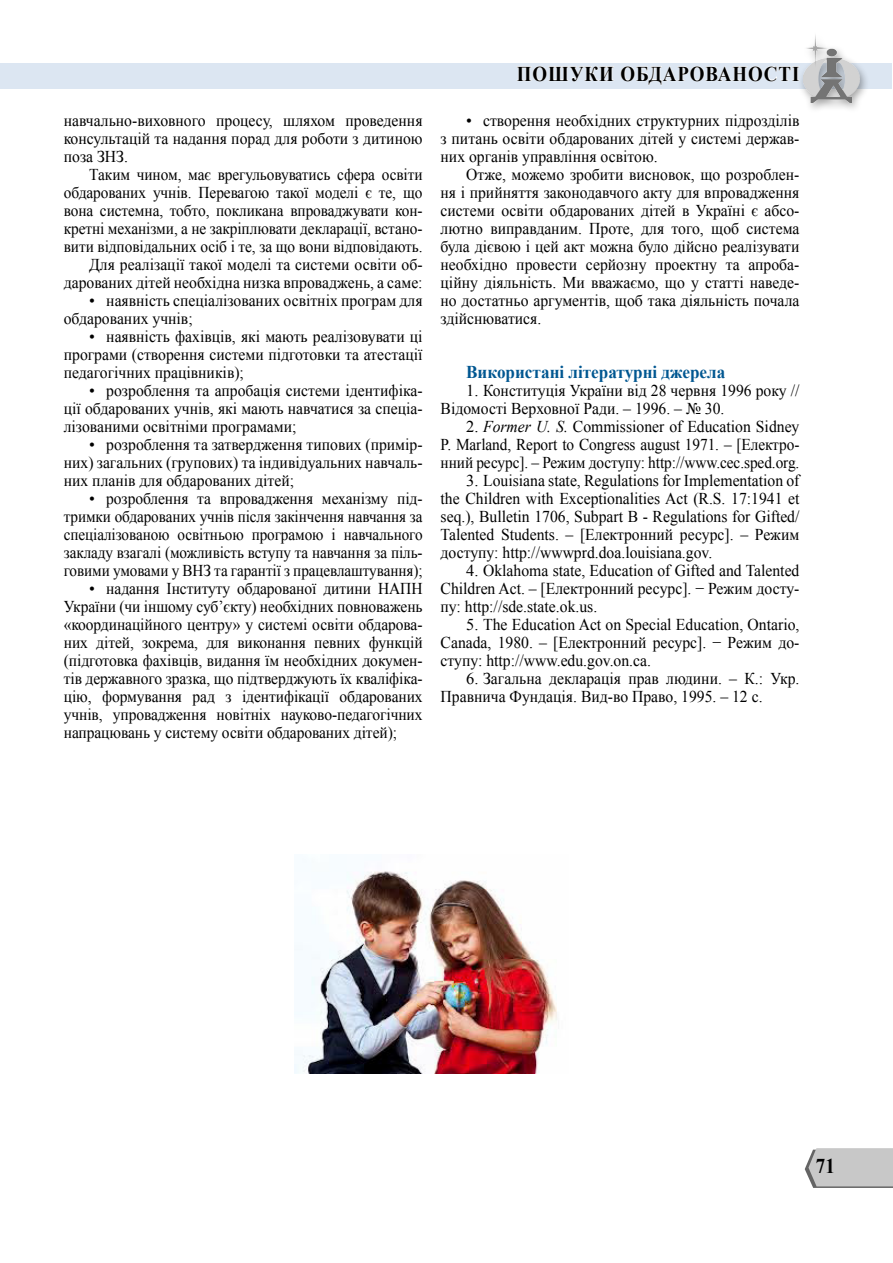
<style>
.page{position:relative;width:893px;height:1263px;background:#fff}
.page>*{position:absolute;margin:0;border:0;box-sizing:border-box;transform-origin:0 0}
.t1{font:700 21px "Times New Roman";letter-spacing:.05em;color:#000;scale:.9 1}
.t2{font:700 18px "Times New Roman";color:#005791;scale:.95 1}
.t3{font:16.5px/18px "Times New Roman";color:#000;text-align:justify}
.t4{font:16.5px/18px "Times New Roman";color:#000;text-align:justify;scale:.95 1}
.t5{font:16.5px/18px "Times New Roman";color:#000;text-align:right;scale:.93 1}
.s1{font-style:italic}
</style>
<div class="page">
<div style="left:0;top:63px;width:891px;height:26px;background:#dce6f2"></div>
<svg style="left:805px;top:1148px;width:88px;height:40px;background:#c3c3c3"></svg>
<div style="left:797px;top:32px;width:73px;height:82px;background:#000;opacity:.37"></div>
<img style="left:803px;top:33px;width:57px;height:69px">
<svg style="left:516px;top:66px;width:98px;height:16px"></svg>
<svg style="left:621px;top:65px;width:179px;height:20px"></svg>
<img style="left:295px;top:871px;width:262px;height:203px">
<p class="t4" style="left:64px;top:111px;width:379px">навчально-виховного процесу, шляхом проведення консультацій та надання порад для роботи з дитиною поза ЗНЗ.</p>
<p class="t5" style="left:64px;top:165px;width:387px">Таким чином, має врегульовуватись сфера освіти обдарованих учнів. Перевагою такої моделі є те, що вона системна, тобто, покликана впроваджувати кон&shy;кретні механізми, а не закріплювати декларації, встано&shy;вити відповідальних осіб і те, за що вони відповідають.<br>Для реалізації такої моделі та системи освіти об&shy;дарованих дітей необхідна низка впроваджень, а саме:</p>
<p class="t3" style="left:64px;top:291px;width:360px;text-indent:26px">• наявність спеціалізованих освітніх програм для обдарованих учнів;</p>
<p class="t3" style="left:64px;top:327px;width:360px;text-indent:26px">• наявність фахівців, які мають реалізовувати ці програми (створення системи підготовки та атестації педагогічних працівників);</p>
<p class="t3" style="left:64px;top:381px;width:360px;text-indent:26px">• розроблення та апробація системи ідентифіка&shy;ції обдарованих учнів, які мають навчатися за спеціа&shy;лізованими освітніми програмами;</p>
<p class="t3" style="left:64px;top:435px;width:360px;text-indent:26px">• розроблення та затвердження типових (примір&shy;них) загальних (групових) та індивідуальних навчаль&shy;них планів для обдарованих дітей;</p>
<p class="t3" style="left:64px;top:489px;width:360px;text-indent:26px">• розроблення та впровадження механізму під&shy;тримки обдарованих учнів після закінчення навчання за спеціалізованою освітньою програмою і навчального закладу взагалі (можливість вступу та навчання за піль&shy;говими умовами у ВНЗ та гарантії з працевлаштування);</p>
<p class="t3" style="left:64px;top:579px;width:360px;text-indent:26px">• надання Інституту обдарованої дитини НАПН України (чи іншому суб’єкту) необхідних повноважень «координаційного центру» у системі освіти обдарова&shy;них дітей, зокрема, для виконання певних функцій (підготовка фахівців, видання їм необхідних докумен&shy;тів державного зразка, що підтверджують їх кваліфіка&shy;цію, формування рад з ідентифікації обдарованих учнів, упровадження новітніх науково-педагогічних напрацювань у систему освіти обдарованих дітей);</p>
<p class="t1" style="left:517px;top:59px;width:316px">ПОШУКИ ОБДАРОВАНОСТІ</p>
<p class="t3" style="left:441px;top:111px;width:360px;text-indent:26px">• створення необхідних структурних підрозділів з питань освіти обдарованих дітей у системі держав&shy;них органів управління освітою.</p>
<p class="t4" style="left:441px;top:165px;width:379px;text-indent:26px">Отже, можемо зробити висновок, що розроблен&shy;ня і прийняття законодавчого акту для впровадження системи освіти обдарованих дітей в Україні є абсо&shy;лютно виправданим. Проте, для того, щоб система була дієвою і цей акт можна було дійсно реалізувати необхідно провести серйозну проектну та апроба&shy;ційну діяльність. Ми вважаємо, що у статті наведе&shy;но достатньо аргументів, щоб така діяльність почала здійснюватися.</p>
<p class="t2" style="left:466px;top:360px;width:274px">Використані літературні джерела</p>
<p class="t3" style="left:441px;top:381px;width:360px;text-indent:26px">1. Конституція України від 28 червня 1996 року //<br>Відомості Верховної Ради. – 1996. – № 30.</p>
<p class="t3" style="left:441px;top:417px;width:360px;text-indent:26px">2. <span class="s1">Former U. S.</span> Commissioner of Education Sidney P. Marland, Report to Congress august 1971. – [Електро&shy;нний ресурс]. – Режим доступу: http://www.cec.sped.org.</p>
<p class="t3" style="left:441px;top:471px;width:360px;text-indent:26px">3. Louisiana state, Regulations for Implementation of the Children with Exceptionalities Act (R.S. 17:1941 et seq.), Bulletin 1706, Subpart B - Regulations for Gifted/ Talented Students. – [Електронний ресурс]. – Режим доступу: http://wwwprd.doa.louisiana.gov.</p>
<p class="t3" style="left:441px;top:561px;width:360px;text-indent:26px">4. Oklahoma state, Education of Gifted and Talented Children Act. – [Електронний ресурс]. − Режим досту&shy;пу: http://sde.state.ok.us.</p>
<p class="t3" style="left:441px;top:615px;width:360px;text-indent:26px">5. The Education Act on Special Education, Ontario, Canada, 1980. – [Електронний ресурс]. − Режим до&shy;ступу: http://www.edu.gov.on.ca.</p>
<p class="t3" style="left:441px;top:669px;width:360px;text-indent:26px">6. Загальна декларація прав людини. – К.: Укр.<br>Правнича Фундація. Вид-во Право, 1995. – 12 с.</p>
<p class="t1" style="left:816px;top:1151px;width:23px">71</p>
</div>
